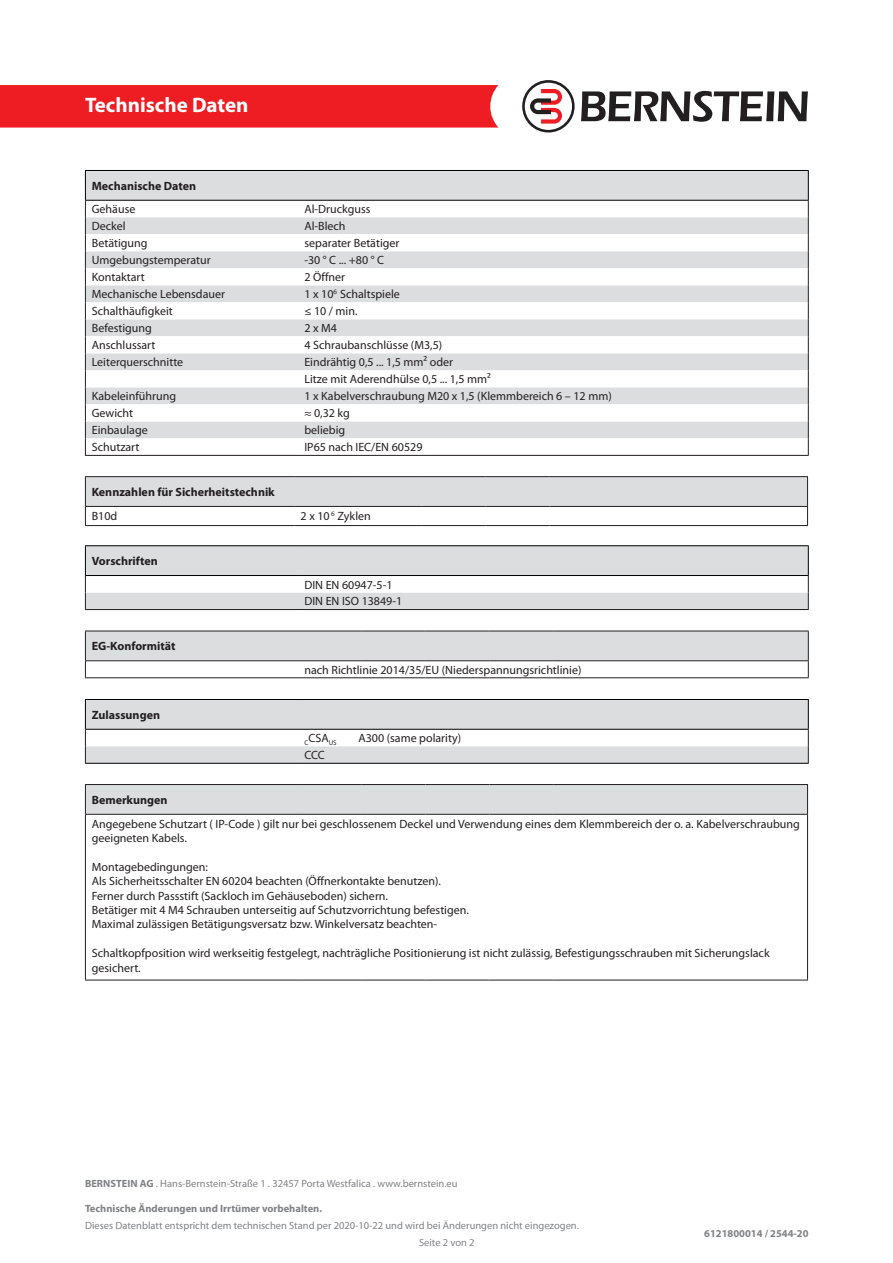
<style>
.page{position:relative;width:893px;height:1263px;background:#fff}
.page>*{position:absolute;margin:0;border:0;box-sizing:border-box;transform-origin:0 0}
.t1{font:700 21px "Myriad Pro";color:#fff}
.t2{font:12px/14.4px "Myriad Pro";color:#231f20}
.t3{font:700 12px "Myriad Pro";color:#231f20}
.t4{font:10.5px "Myriad Pro";color:#808285}
.t5{font:700 10.5px "Myriad Pro";color:#808285}
.t6{font:7.05px "Myriad Pro";color:#231f20}
.s1{font-weight:700}
</style>
<div class="page">
<div style="left:0;top:85px;width:498px;height:43px;background:#ee1d23"></div>
<svg style="left:581px;top:91px;width:227px;height:31px"></svg>
<svg style="left:522px;top:80px;width:53px;height:53px"></svg>
<div style="left:86px;top:171px;width:722px;height:29px;background:#dcdddf"></div>
<svg style="left:86px;top:201px;width:722px;height:254px"></svg>
<hr style="left:85px;top:170px;width:213px;height:1px;background:#000">
<svg style="left:85px;top:171px;width:1px;height:284px"></svg>
<hr style="left:298px;top:170px;width:511px;height:1px;background:#000">
<svg style="left:808px;top:171px;width:1px;height:284px"></svg>
<hr style="left:85px;top:200px;width:213px;height:1px;background:#000">
<hr style="left:298px;top:200px;width:511px;height:1px;background:#000">
<hr style="left:85px;top:455px;width:213px;height:1px;background:#231f20">
<hr style="left:298px;top:455px;width:511px;height:1px;background:#231f20">
<hr style="left:85px;top:545px;width:213px;height:1px;background:#000">
<hr style="left:298px;top:545px;width:511px;height:1px;background:#000">
<svg style="left:85px;top:546px;width:724px;height:63px"></svg>
<hr style="left:85px;top:609px;width:213px;height:1px;background:#231f20">
<hr style="left:298px;top:609px;width:511px;height:1px;background:#231f20">
<hr style="left:85px;top:699px;width:213px;height:1px;background:#000">
<hr style="left:298px;top:699px;width:511px;height:1px;background:#000">
<hr style="left:85px;top:763px;width:213px;height:1px;background:#000">
<hr style="left:298px;top:763px;width:511px;height:1px;background:#000">
<svg style="left:85px;top:700px;width:724px;height:63px"></svg>
<svg style="left:85px;top:632px;width:724px;height:45px"></svg>
<hr style="left:85px;top:631px;width:213px;height:1px;background:#231f20">
<hr style="left:298px;top:631px;width:64px;height:1px;background:#231f20">
<hr style="left:362px;top:631px;width:64px;height:1px;background:#231f20">
<hr style="left:426px;top:631px;width:63px;height:1px;background:#231f20">
<hr style="left:489px;top:631px;width:64px;height:1px;background:#231f20">
<hr style="left:553px;top:631px;width:256px;height:1px;background:#231f20">
<hr style="left:85px;top:660px;width:213px;height:1px;background:#231f20">
<hr style="left:298px;top:660px;width:64px;height:1px;background:#231f20">
<hr style="left:362px;top:660px;width:64px;height:1px;background:#231f20">
<hr style="left:426px;top:660px;width:63px;height:1px;background:#231f20">
<hr style="left:489px;top:660px;width:64px;height:1px;background:#231f20">
<hr style="left:553px;top:660px;width:256px;height:1px;background:#231f20">
<hr style="left:85px;top:677px;width:213px;height:1px;background:#231f20">
<hr style="left:298px;top:677px;width:64px;height:1px;background:#231f20">
<hr style="left:362px;top:677px;width:64px;height:1px;background:#231f20">
<hr style="left:426px;top:677px;width:63px;height:1px;background:#231f20">
<hr style="left:489px;top:677px;width:64px;height:1px;background:#231f20">
<hr style="left:553px;top:677px;width:256px;height:1px;background:#231f20">
<div style="left:85px;top:785px;width:723px;height:29px;background:#dcdddf"></div>
<hr style="left:85px;top:815px;width:1px;height:165px;background:#231f20">
<hr style="left:807px;top:815px;width:1px;height:165px;background:#231f20">
<hr style="left:85px;top:784px;width:213px;height:1px;background:#231f20">
<hr style="left:298px;top:784px;width:64px;height:1px;background:#231f20">
<hr style="left:362px;top:784px;width:64px;height:1px;background:#231f20">
<hr style="left:426px;top:784px;width:63px;height:1px;background:#231f20">
<hr style="left:489px;top:784px;width:64px;height:1px;background:#231f20">
<hr style="left:553px;top:784px;width:255px;height:1px;background:#231f20">
<hr style="left:85px;top:814px;width:213px;height:1px;background:#231f20">
<hr style="left:298px;top:814px;width:64px;height:1px;background:#231f20">
<hr style="left:362px;top:814px;width:64px;height:1px;background:#231f20">
<hr style="left:426px;top:814px;width:63px;height:1px;background:#231f20">
<hr style="left:489px;top:814px;width:64px;height:1px;background:#231f20">
<hr style="left:553px;top:814px;width:255px;height:1px;background:#231f20">
<hr style="left:85px;top:980px;width:213px;height:1px;background:#231f20">
<hr style="left:298px;top:980px;width:64px;height:1px;background:#231f20">
<hr style="left:362px;top:980px;width:64px;height:1px;background:#231f20">
<hr style="left:426px;top:980px;width:63px;height:1px;background:#231f20">
<hr style="left:489px;top:980px;width:64px;height:1px;background:#231f20">
<hr style="left:553px;top:980px;width:255px;height:1px;background:#231f20">
<svg style="left:85px;top:477px;width:723px;height:48px"></svg>
<hr style="left:85px;top:476px;width:209px;height:1px;background:#231f20">
<hr style="left:294px;top:476px;width:64px;height:1px;background:#231f20">
<hr style="left:358px;top:476px;width:64px;height:1px;background:#231f20">
<hr style="left:422px;top:476px;width:64px;height:1px;background:#231f20">
<hr style="left:486px;top:476px;width:63px;height:1px;background:#231f20">
<hr style="left:549px;top:476px;width:259px;height:1px;background:#231f20">
<hr style="left:85px;top:506px;width:209px;height:1px;background:#231f20">
<hr style="left:294px;top:506px;width:64px;height:1px;background:#231f20">
<hr style="left:358px;top:506px;width:64px;height:1px;background:#231f20">
<hr style="left:422px;top:506px;width:64px;height:1px;background:#231f20">
<hr style="left:486px;top:506px;width:63px;height:1px;background:#231f20">
<hr style="left:549px;top:506px;width:259px;height:1px;background:#231f20">
<hr style="left:85px;top:525px;width:209px;height:1px;background:#231f20">
<hr style="left:294px;top:525px;width:64px;height:1px;background:#231f20">
<hr style="left:358px;top:525px;width:64px;height:1px;background:#231f20">
<hr style="left:422px;top:525px;width:64px;height:1px;background:#231f20">
<hr style="left:486px;top:525px;width:63px;height:1px;background:#231f20">
<hr style="left:549px;top:525px;width:259px;height:1px;background:#231f20">
<h1 class="t1" style="left:85px;top:91px;width:165px">Technische Daten</h1>
<p class="t3" style="left:92px;top:178px;width:106px">Mechanische Daten</p>
<p class="t2" style="left:92px;top:202px;width:45px">Gehäuse</p>
<p class="t2" style="left:304px;top:202px;width:68px">Al-Druckguss</p>
<p class="t2" style="left:92px;top:219px;width:35px">Deckel</p>
<p class="t2" style="left:304px;top:219px;width:43px">Al-Blech</p>
<p class="t2" style="left:92px;top:236px;width:57px">Betätigung</p>
<p class="t2" style="left:304px;top:236px;width:97px">separater Betätiger</p>
<p class="t2" style="left:92px;top:253px;width:120px">Umgebungstemperatur</p>
<p class="t2" style="left:304px;top:253px;width:81px">-30 ° C ... +80 ° C</p>
<p class="t2" style="left:92px;top:270px;width:55px">Kontaktart</p>
<p class="t2" style="left:304px;top:270px;width:42px">2 Öffner</p>
<p class="t2" style="left:92px;top:287px;width:135px">Mechanische Lebensdauer</p>
<p class="t2" style="left:304px;top:287px;width:97px">1 x 10<sup>6</sup> Schaltspiele</p>
<p class="t2" style="left:92px;top:304px;width:83px">Schalthäufigkeit</p>
<p class="t2" style="left:304px;top:304px;width:55px">≤ 10 / min.</p>
<p class="t2" style="left:92px;top:321px;width:62px">Befestigung</p>
<p class="t2" style="left:304px;top:321px;width:34px">2 x M4</p>
<p class="t2" style="left:92px;top:338px;width:65px">Anschlussart</p>
<p class="t2" style="left:304px;top:338px;width:139px">4 Schraubanschlüsse (M3,5)</p>
<p class="t2" style="left:92px;top:355px;width:93px">Leiterquerschnitte</p>
<p class="t2" style="left:304px;top:354px;width:188px;line-height:17px">Eindrähtig 0,5 ... 1,5 mm² oder<br>Litze mit Aderendhülse 0,5 ... 1,5 mm²</p>
<p class="t2" style="left:92px;top:389px;width:86px">Kabeleinführung</p>
<p class="t2" style="left:304px;top:389px;width:309px">1 x Kabelverschraubung M20 x 1,5 (Klemmbereich 6 – 12 mm)</p>
<p class="t2" style="left:92px;top:406px;width:43px">Gewicht</p>
<p class="t2" style="left:304px;top:406px;width:47px">≈ 0,32 kg</p>
<p class="t2" style="left:92px;top:423px;width:57px">Einbaulage</p>
<p class="t2" style="left:304px;top:423px;width:42px">beliebig</p>
<p class="t2" style="left:92px;top:440px;width:49px">Schutzart</p>
<p class="t2" style="left:304px;top:440px;width:120px">IP65 nach IEC/EN 60529</p>
<p class="t3" style="left:92px;top:484px;width:185px">Kennzahlen für Sicherheitstechnik</p>
<p class="t2" style="left:92px;top:509px;width:27px">B10d</p>
<p class="t2" style="left:301px;top:509px;width:72px">2 x 10 <sup>6</sup> Zyklen</p>
<p class="t3" style="left:92px;top:553px;width:68px">Vorschriften</p>
<p class="t3" style="left:92px;top:638px;width:85px">EG-Konformität</p>
<p class="t3" style="left:92px;top:707px;width:70px">Zulassungen</p>
<p class="t2" style="left:304px;top:576px;width:99px;line-height:16.6px">DIN EN 60947-5-1<br>DIN EN ISO 13849-1</p>
<p class="t2" style="left:304px;top:662px;width:279px">nach Richtlinie 2014/35/EU (Niederspannungsrichtlinie)</p>
<p class="t6" style="left:304px;top:738px;width:34px">C<sup>CSA</sup>US</p>
<p class="t2" style="left:358px;top:731px;width:104px">A300 (same polarity)</p>
<p class="t2" style="left:304px;top:748px;width:22px">CCC</p>
<p class="t3" style="left:92px;top:792px;width:77px">Bemerkungen</p>
<p class="t2" style="left:92px;top:816px;width:710px">Angegebene Schutzart ( IP-Code ) gilt nur bei geschlossenem Deckel und Verwendung eines dem Klemmbereich der o. a. Kabelverschraubung geeigneten Kabels.</p>
<p class="t2" style="left:92px;top:859px;width:379px">Montagebedingungen:<br>Als Sicherheitsschalter EN 60204 beachten (Öffnerkontakte benutzen).<br>Ferner durch Passstift (Sackloch im Gehäuseboden) sichern.<br>Betätiger mit 4 M4 Schrauben unterseitig auf Schutzvorrichtung befestigen.<br>Maximal zulässigen Betätigungsversatz bzw. Winkelversatz beachten-</p>
<p class="t2" style="left:92px;top:946px;width:679px">Schaltkopfposition wird werkseitig festgelegt, nachträgliche Positionierung ist nicht zulässig, Befestigungsschrauben mit Sicherungslack gesichert.</p>
<p class="t4" style="left:85px;top:1177px;width:374px"><span class="s1">BERNSTEIN AG</span> . Hans-Bernstein-Straße 1 . 32457 Porta Westfalica . www.bernstein.eu</p>
<p class="t5" style="left:85px;top:1202px;width:239px">Technische Änderungen und Irrtümer vorbehalten.</p>
<p class="t4" style="left:85px;top:1219px;width:495px">Dieses Datenblatt entspricht dem technischen Stand per 2020-10-22 und wird bei Änderungen nicht eingezogen.</p>
<p class="t4" style="left:419px;top:1236px;width:57px">Seite 2 von 2</p>
<p class="t5" style="left:704px;top:1227px;width:106px">6121800014 / 2544-20</p>
</div>
